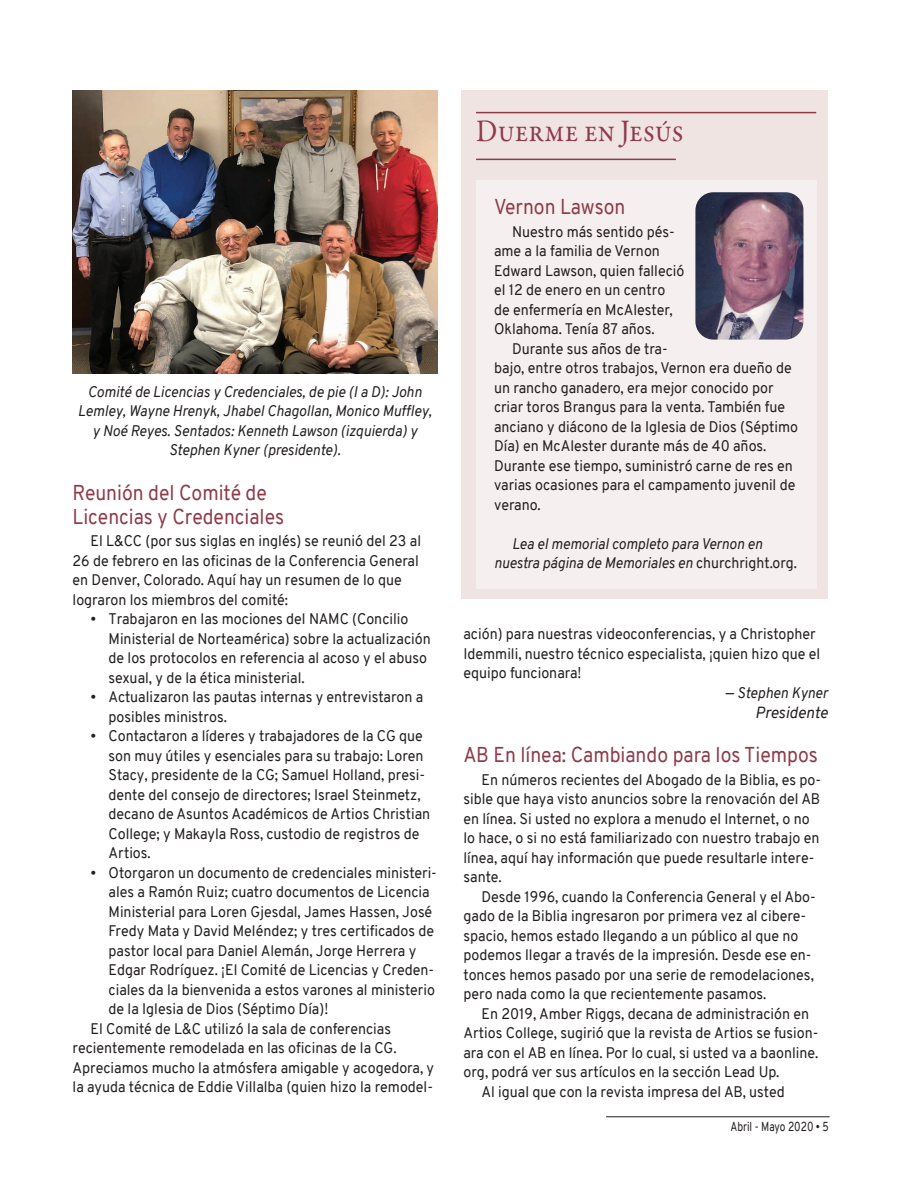
<style>
.page{position:relative;width:918px;height:1188px;background:#fff}
.page>*{position:absolute;margin:0;border:0;box-sizing:border-box;transform-origin:0 0}
.Main_Subhead{font:31.5px "Garamond Premr Pro";letter-spacing:-.01em;color:#8e3b4a;scale:.9 1}
.News_Title{font:21px/24px "Overpass";color:#8e3b4a;scale:.92 1}
.t1{font:italic 15.75px "Overpass";color:#231f20}
.News{font:15px/19.5px "Overpass";color:#231f20;scale:.95 1}
.News-2{font:italic 15px/19.5px "Overpass";color:#231f20;text-align:center;scale:.95 1}
.News-3{font:italic 15px/19.5px "Overpass";color:#231f20;scale:.94 1}
.t2{font:12.75px "Overpass";color:#231f20;scale:.8 1}
.s1{font-style:normal}
</style>
<div class="page">
<hr style="left:606px;top:1116px;width:224px;height:1px;background:#231f20">
<div style="left:462px;top:90px;width:366px;height:508px;background:#efe4e2"></div>
<div style="left:476px;top:180px;width:340px;height:409px;background:#f5f0ef"></div>
<hr style="left:476px;top:112px;width:340px;height:1px;background:#8e3b4a">
<hr style="left:476px;top:159px;width:200px;height:1px;background:#8e3b4a">
<img style="left:695px;top:192px;width:108px;height:148px">
<img style="left:73px;top:90px;width:364px;height:284px">
<p class="News-2" style="left:78px;top:382px;width:374px">Comité de Licencias y Credenciales, de pie (I a D): John Lemley, Wayne Hrenyk, Jhabel Chagollan, Monico Muffley, y Noé Reyes. Sentados: Kenneth Lawson (izquierda) y Stephen Kyner (presidente).</p>
<p class="News_Title" style="left:73px;top:480px;width:231px">Reunión del Comité de<br>Licencias y Credenciales</p>
<p class="News" style="left:73px;top:531px;width:368px;text-indent:18px">El L&amp;CC (por sus siglas en inglés) se reunió del 23 al 26 de febrero en las oficinas de la Conferencia General en Denver, Colorado. Aquí hay un resumen de lo que lograron los miembros del comité:</p>
<p class="News" style="left:109px;top:609px;width:341px;text-indent:-18px">• Trabajaron en las mociones del NAMC (Concilio Ministerial de Norteamérica) sobre la actualización de los protocolos en referencia al acoso y el abuso sexual, y de la ética ministerial.</p>
<p class="News" style="left:109px;top:687px;width:333px;text-indent:-18px">• Actualizaron las pautas internas y entrevistaron a posibles ministros.</p>
<p class="News" style="left:109px;top:726px;width:340px;text-indent:-18px">• Contactaron a líderes y trabajadores de la CG que son muy útiles y esenciales para su trabajo: Loren Stacy, presidente de la CG; Samuel Holland, presi&shy;dente del consejo de directores; Israel Steinmetz, decano de Asuntos Académicos de Artios Christian College; y Makayla Ross, custodio de registros de Artios.</p>
<p class="News" style="left:109px;top:863px;width:347px;text-indent:-18px">• Otorgaron un documento de credenciales ministeri&shy;ales a Ramón Ruiz; cuatro documentos de Licencia Ministerial para Loren Gjesdal, James Hassen, José Fredy Mata y David Meléndez; y tres certificados de pastor local para Daniel Alemán, Jorge Herrera y Edgar Rodríguez. ¡El Comité de Licencias y Creden&shy;ciales da la bienvenida a estos varones al ministerio de la Iglesia de Dios (Séptimo Día)!</p>
<p class="News" style="left:73px;top:1019px;width:382px;text-indent:18px">El Comité de L&amp;C utilizó la sala de conferencias recientemente remodelada en las oficinas de la CG.<br>Apreciamos mucho la atmósfera amigable y acogedora, y la ayuda técnica de Eddie Villalba (quien hizo la remodel-</p>
<p class="Main_Subhead" style="left:476px;top:112px;width:232px">Duerme en Jesús</p>
<p class="News_Title" style="left:494px;top:195px;width:144px">Vernon Lawson</p>
<p class="News" style="left:494px;top:222px;width:202px;text-indent:18px">Nuestro más sentido pés&shy;ame a la familia de Vernon<br>Edward Lawson, quien falleció el 12 de enero en un centro de enfermería en McAlester,<br>Oklahoma. Tenía 87 años.</p>
<p class="News" style="left:494px;top:339px;width:322px;text-indent:18px">Durante sus años de tra-<br>bajo, entre otros trabajos, Vernon era dueño de un rancho ganadero, era mejor conocido por criar toros Brangus para la venta. También fue anciano y diácono de la Iglesia de Dios (Séptimo Día) en McAlester durante más de 40 años.<br>Durante ese tiempo, suministró carne de res en varias ocasiones para el campamento juvenil de verano.</p>
<p class="News-3" style="left:494px;top:534px;width:324px;text-indent:18px">Lea el memorial completo para Vernon en nuestra página de Memoriales en <span class="s1">churchright.org.</span></p>
<p class="News" style="left:464px;top:624px;width:377px">ación) para nuestras videoconferencias, y a Christopher<br>Idemmili, nuestro técnico especialista, ¡quien hizo que el equipo funcionara!</p>
<p class="News-2" style="left:726px;top:683px;width:109px"><span class="s1">—</span> Stephen Kyner</p>
<p class="t1" style="left:755px;top:701px;width:74px">Presidente</p>
<p class="News_Title" style="left:464px;top:743px;width:387px">AB En línea: Cambiando para los Tiempos</p>
<p class="News" style="left:464px;top:770px;width:378px;text-indent:18px">En números recientes del Abogado de la Biblia, es po&shy;sible que haya visto anuncios sobre la renovación del AB en línea. Si usted no explora a menudo el Internet, o no lo hace, o si no está familiarizado con nuestro trabajo en línea, aquí hay información que puede resultarle intere&shy;sante.</p>
<p class="News" style="left:464px;top:887px;width:372px;text-indent:18px">Desde 1996, cuando la Conferencia General y el Abo&shy;gado de la Biblia ingresaron por primera vez al cibere&shy;spacio, hemos estado llegando a un público al que no podemos llegar a través de la impresión. Desde ese en&shy;tonces hemos pasado por una serie de remodelaciones, pero nada como la que recientemente pasamos.</p>
<p class="News" style="left:464px;top:1004px;width:375px;text-indent:18px">En 2019, Amber Riggs, decana de administración en Artios College, sugirió que la revista de Artios se fusion&shy;ara con el AB en línea. Por lo cual, si usted va a baonline. org, podrá ver sus artículos en la sección Lead Up.</p>
<p class="News" style="left:482px;top:1082px;width:321px">Al igual que con la revista impresa del AB, usted</p>
<p class="t2" style="left:730px;top:1117px;width:125px">Abril - Mayo 2020 • 5</p>
</div>
